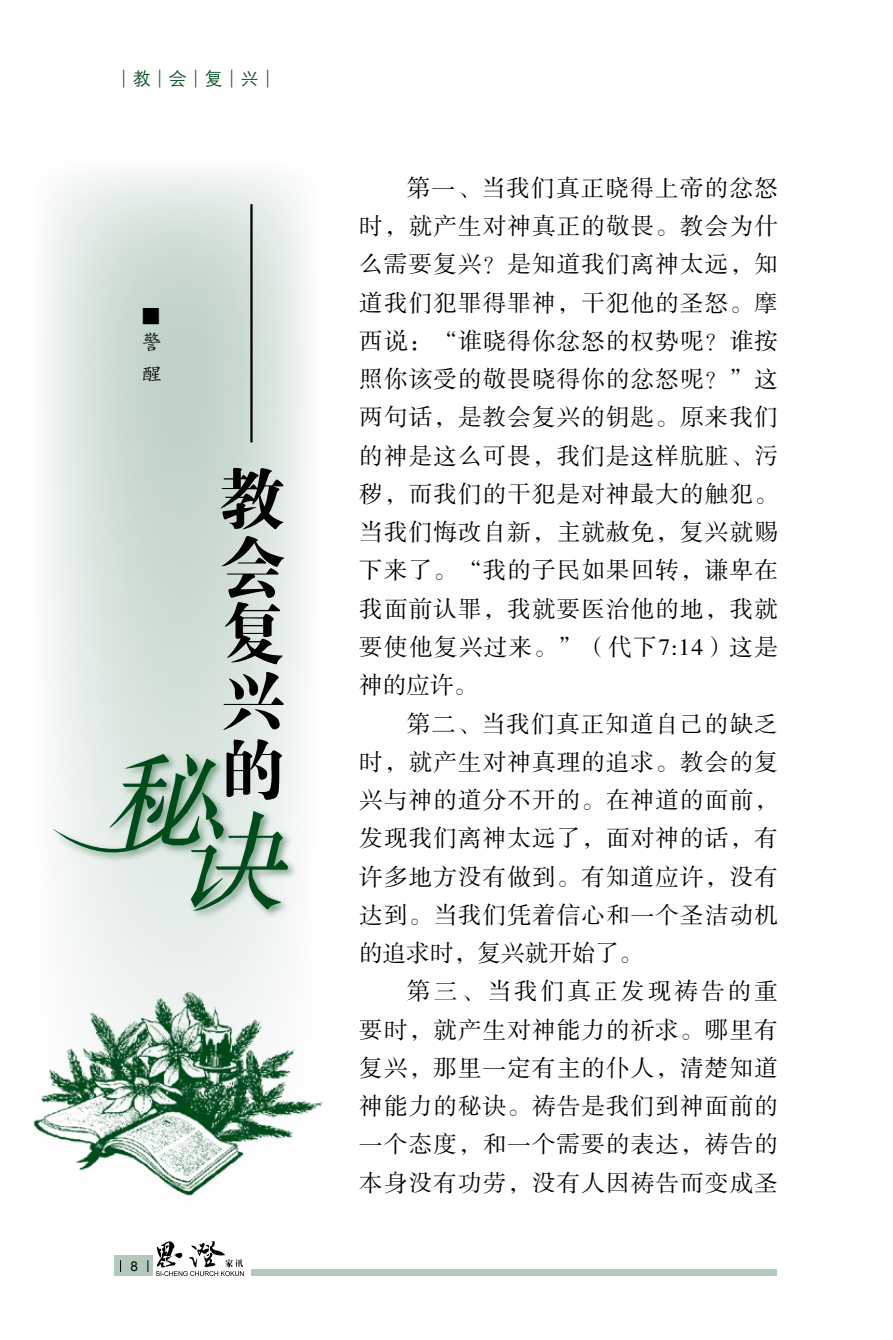
<style>
.page{position:relative;width:893px;height:1340px;background:#fff}
.page>*{position:absolute;margin:0;border:0;box-sizing:border-box;transform-origin:0 0}
.t1{font:67.5px/67.5px "FZDBSJW GB1 0";color:#000;text-align:justify}
.t2{font:23.62px/38.2px "FZSSK GBK1 0";letter-spacing:.045em;color:#000;text-align:justify}
.t3{font:20.25px/31.5px "FZKTJW GB1 0";color:#000}
.t4{font:18px "FZZDXK GBK1 0";color:#004b1c}
</style>
<div class="page">
<svg style="left:44px;top:171px;width:264px;height:820px"></svg>
<img style="left:33px;top:991px;width:290px;height:205px">
<div style="left:50px;top:750px;width:248px;height:171px;background:#004b1c;opacity:.5"></div>
<svg style="left:53px;top:754px;width:249px;height:156px"></svg>
<hr style="left:250px;top:204px;width:3px;height:238px;background:#000">
<svg style="left:156px;top:1241px;width:88px;height:34px"></svg>
<div style="left:115px;top:1255px;width:38px;height:20px;background:#b3c9bb"></div>
<div style="left:251px;top:1269px;width:526px;height:6px;background:#b3c9bb"></div>
<p class="t4" style="left:115px;top:69px;width:164px">│教│会│复│兴│</p>
<p class="t3" style="left:166px;top:306px;width:22px;rotate:90deg">■</p>
<p class="t3" style="left:141px;top:327px;width:21px">警醒</p>
<h1 class="t1" style="left:219px;top:468px;width:68px">教会复兴的</h1>
<p class="t2" style="left:359px;top:170px;width:420px;text-indent:48px">第一、当我们真正晓得上帝的忿怒时，就产生对神真正的敬畏。教会为什么需要复兴？是知道我们离神太远，知道我们犯罪得罪神，干犯他的圣怒。摩西说：“谁晓得你忿怒的权势呢？谁按照你该受的敬畏晓得你的忿怒呢？”这两句话，是教会复兴的钥匙。原来我们的神是这么可畏，我们是这样肮脏、污秽，而我们的干犯是对神最大的触犯。当我们悔改自新，主就赦免，复兴就赐下来了。“我的子民如果回转，谦卑在我面前认罪，我就要医治他的地，我就要使他复兴过来。”（代下7:14）这是神的应许。</p>
<p class="t2" style="left:359px;top:705px;width:420px;text-indent:48px">第二、当我们真正知道自己的缺乏时，就产生对神真理的追求。教会的复兴与神的道分不开的。在神道的面前，发现我们离神太远了，面对神的话，有许多地方没有做到。有知道应许，没有达到。当我们凭着信心和一个圣洁动机的追求时，复兴就开始了。</p>
<p class="t2" style="left:359px;top:973px;width:420px;text-indent:48px">第三、当我们真正发现祷告的重要时，就产生对神能力的祈求。哪里有复兴，那里一定有主的仆人，清楚知道神能力的秘诀。祷告是我们到神面前的一个态度，和一个需要的表达，祷告的本身没有功劳，没有人因祷告而变成圣</p>
</div>
